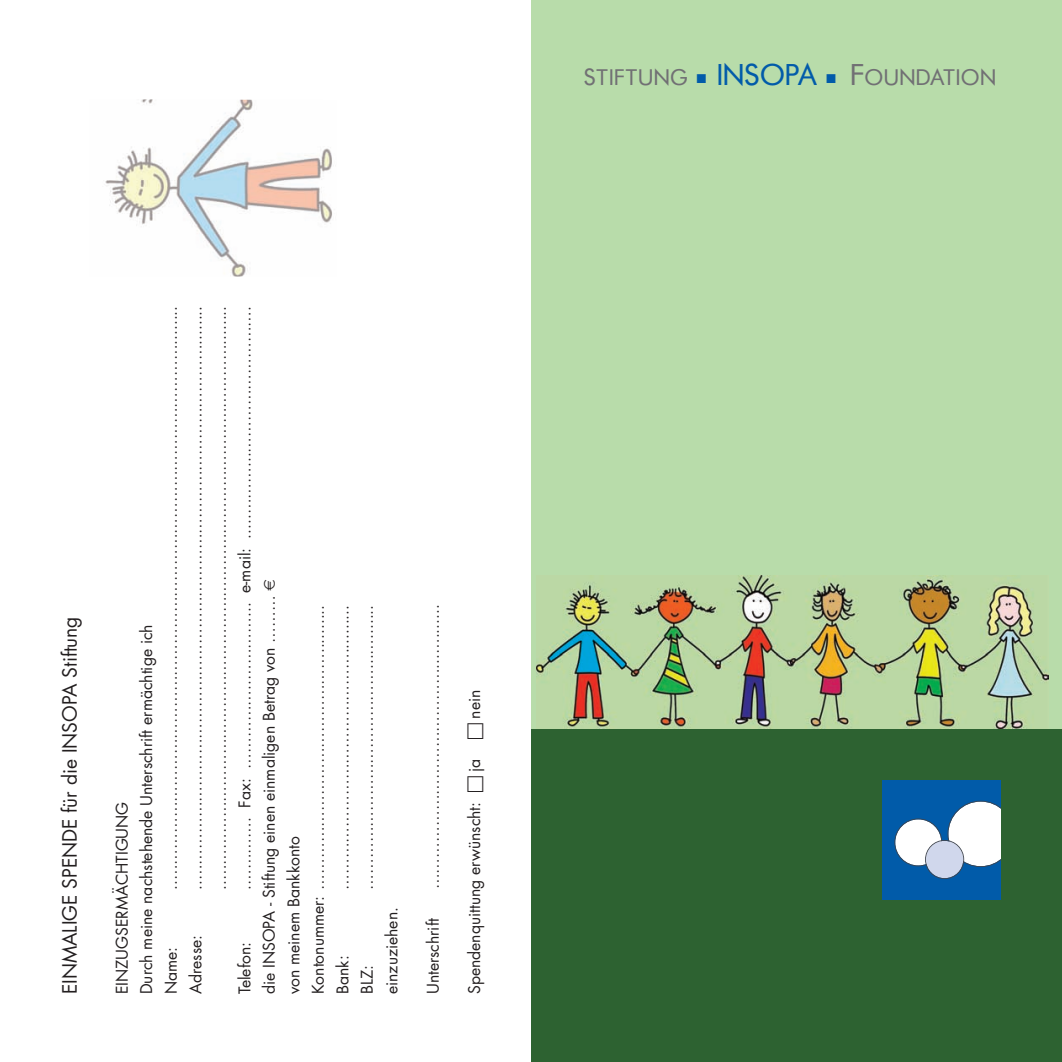
<style>
.page{position:relative;width:1062px;height:1062px;background:#fff}
.page>*{position:absolute;margin:0;border:0;box-sizing:border-box;transform-origin:0 0}
.t1{font:31.5px "Sh Futura";letter-spacing:.055em;color:#015ba9}
.t2{font:23.62px "Sh Futura";letter-spacing:.075em;color:#717074}
.t3{font:19.25px "Futura";color:#231f20}
.t4{font:15.75px/24.5px "Futura";color:#231f20}
.t5{font:12.25px "Monotype Sorts";color:#015ba9}
.s1{font-size:24.5px}
.s2{font-family:"Monotype Sorts";font-size:12.25px;color:#015ba9}
.s3{font-size:31.5px}
</style>
<div class="page">
<div style="left:531px;top:0;width:531px;height:1062px;background:#b8dcaa"></div>
<div style="left:531px;top:729px;width:531px;height:333px;background:#2d6231"></div>
<div style="left:882px;top:780px;width:119px;height:119px;background:#015ba9"></div>
<div style="left:895px;top:819px;width:46px;height:46px;background:#fff;border-radius:50%"></div>
<div style="left:894px;top:818px;width:48px;height:48px;border:2px solid #3e444f;border-radius:50%"></div>
<div style="left:948px;top:801px;width:65px;height:65px;background:#fff;border-radius:50%"></div>
<div style="left:947px;top:800px;width:66px;height:67px;border:2px solid #3e444f;border-radius:50%"></div>
<div style="left:926px;top:841px;width:37px;height:37px;background:#d0d7ec;border-radius:50%"></div>
<div style="left:925px;top:840px;width:39px;height:39px;border:2px solid #3e444f;border-radius:50%"></div>
<div style="left:1002px;top:776px;width:36px;height:131px;background:#2d6231"></div>
<img style="left:536px;top:576px;width:512px;height:152px">
<img style="left:105px;top:99px;width:227px;height:178px">
<p class="t4" style="left:160px;top:890px;width:585px;rotate:-90deg">..…………………………………………………………………………………………........</p>
<p class="t3" style="left:61px;top:994px;width:379px;rotate:-90deg">EINMALIGE SPENDE für die INSOPA Stiftung</p>
<p class="t4" style="left:111px;top:994px;width:371px;rotate:-90deg">EINZUGSERMÄCHTIGUNG<br>Durch meine nachstehende Unterschrift ermächtige ich<br>Name:</p>
<p class="t4" style="left:185px;top:890px;width:585px;rotate:-90deg">..…………………………………………………………………………………………........ ..…………………………………………………………………………………………........</p>
<p class="t4" style="left:185px;top:994px;width:61px;rotate:-90deg">Adresse:</p>
<p class="t4" style="left:234px;top:994px;width:689px;text-indent:104px;rotate:-90deg">.…………. Fax: ……………..…………... e-mail: .....………...………………………. die INSOPA - Stiftung einen einmaligen Betrag von ………<br>von meinem Bankkonto<br>Kontonummer: ………………………………………..........<br>Bank:</p>
<p class="t4" style="left:332px;top:889px;width:286px;rotate:-90deg">………………………………………..........</p>
<p class="t4" style="left:234px;top:994px;width:54px;rotate:-90deg">Telefon:</p>
<p class="t4" style="left:356px;top:889px;width:286px;rotate:-90deg">……………………………………...….......</p>
<p class="t4" style="left:356px;top:994px;width:30px;rotate:-90deg">BLZ:</p>
<p class="t4" style="left:422px;top:889px;width:286px;rotate:-90deg">……………………………………...….......</p>
<p class="t4" style="left:381px;top:994px;width:88px;rotate:-90deg">einzuziehen.</p>
<p class="t4" style="left:422px;top:994px;width:77px;rotate:-90deg">Unterschrift</p>
<p class="t4" style="left:463px;top:718px;width:30px;rotate:-90deg">nein</p>
<p class="t4" style="left:463px;top:771px;width:15px;rotate:-90deg">ja</p>
<p class="t4" style="left:463px;top:994px;width:194px;rotate:-90deg">Spendenquittung erwünscht:</p>
<h2 class="t2" style="left:584px;top:63px;width:123px"><span class="s1">S</span>TIFTUNG <span class="s2">n</span></h2>
<h1 class="t1" style="left:718px;top:55px;width:101px">INSOPA</h1>
<p class="t5" style="left:826px;top:73px;width:11px">n</p>
<h2 class="t2" style="left:851px;top:63px;width:146px"><span class="s3">F</span>OUNDATION</h2>
</div>
